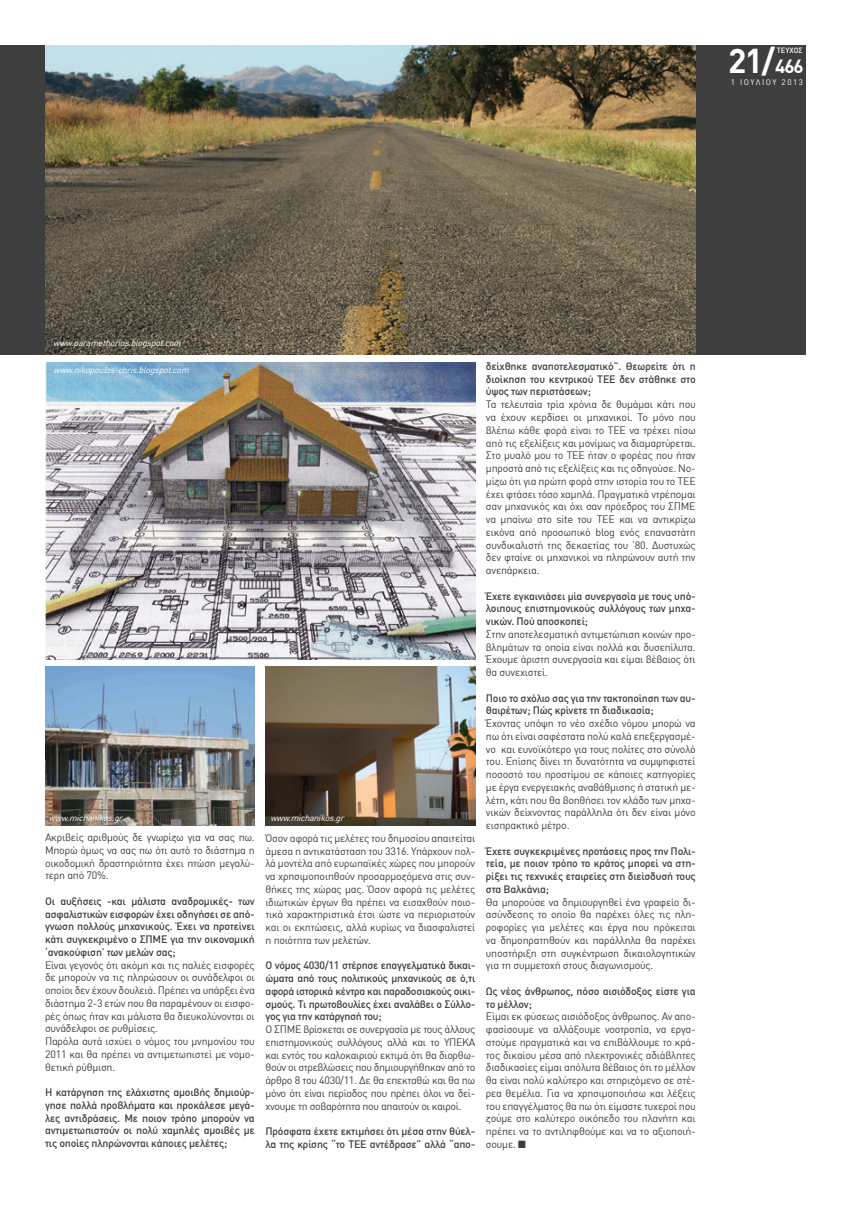
<style>
.page{position:relative;width:851px;height:1205px;background:#fff}
.page>*{position:absolute;margin:0;border:0;box-sizing:border-box;transform-origin:0 0}
.t1{font:700 33.75px "DIN Greek";color:#fff}
.t2{font:10.62px/12.8px "DIN Greek";letter-spacing:-.02em;color:#3e3e3f;text-align:justify}
.t3{font:500 10.62px/12.8px "DIN Greek";letter-spacing:-.02em;color:#3e3e3f;text-align:justify}
.t4{font:italic 8.75px "DIN Greek";color:#fff}
.t5{font:8px "DIN Greek";letter-spacing:.19em;color:#fff}
.t6{font:500 7.5px "DIN Greek";color:#fff}
.s1{font-size:18.75px}
</style>
<div class="page">
<div style="left:0;top:45px;width:805px;height:309px;background:#3e3e3f"></div>
<img style="left:45px;top:362px;width:430px;height:297px">
<img style="left:45px;top:45px;width:650px;height:309px">
<img style="left:45px;top:667px;width:210px;height:159px">
<img style="left:265px;top:667px;width:210px;height:159px">
<h1 class="t1" style="left:728px;top:41px;width:77px">21/<span class="s1">466</span></h1>
<p class="t6" style="left:776px;top:45px;width:27px">ΤΕΥΧΟΣ</p>
<p class="t5" style="left:730px;top:78px;width:74px">1 IOYΛIΟΥ 2013</p>
<p class="t4" style="left:53px;top:338px;width:132px">www.paramethorios.blogspot.com</p>
<p class="t4" style="left:54px;top:365px;width:139px">www.nikopoulos-chris.blogspot.com</p>
<p class="t4" style="left:49px;top:812px;width:78px">www.michanikos.gr</p>
<p class="t4" style="left:270px;top:812px;width:78px">www.michanikos.gr</p>
<p class="t2" style="left:45px;top:831px;width:211px">Ακριβείς αριθμούς δε γνωρίζω για να σας πω.<br>Μπορώ όμως να σας πω ότι αυτό το διάστημα η οικοδομική δραστηριότητα έχει πτώση μεγαλύ&shy;τερη από 70%.</p>
<p class="t3" style="left:45px;top:894px;width:211px">Οι αυξήσεις -και μάλιστα αναδρομικές- των ασφαλιστικών εισφορών έχει οδηγήσει σε από&shy;γνωση πολλούς μηχανικούς. Έχει να προτείνει κάτι συγκεκριμένο ο ΣΠΜΕ για την οικονομική ‘ανακούφιση’ των μελών σας;</p>
<p class="t2" style="left:45px;top:958px;width:211px;text-align:left">Είναι γεγονός ότι ακόμη και τις παλιές εισφορές δε μπορούν να τις πληρώσουν οι συνάδελφοι οι οποίοι δεν έχουν δουλειά. Πρέπει να υπάρξει ένα διάστημα 2-3 ετών που θα παραμένουν οι εισφο&shy;ρές όπως ήταν και μάλιστα θα διευκολύνονται οι συνάδελφοι σε ρυθμίσεις.<br>Παρόλα αυτά ισχύει ο νόμος του μνημονίου του 2011 και θα πρέπει να αντιμετωπιστεί με νομο&shy;θετική ρύθμιση.</p>
<p class="t3" style="left:45px;top:1086px;width:211px">Η κατάργηση της ελάχιστης αμοιβής δημιούρ&shy;γησε πολλά προβλήματα και προκάλεσε μεγά&shy;λες αντιδράσεις. Με ποιον τρόπο μπορούν να αντιμετωπιστούν οι πολύ χαμηλές αμοιβές με τις οποίες πληρώνονται κάποιες μελέτες;</p>
<p class="t2" style="left:265px;top:832px;width:211px">Όσον αφορά τις μελέτες του δημοσίου απαιτείται άμεσα η αντικατάσταση του 3316. Υπάρχουν πολ&shy;λά μοντέλα από ευρωπαϊκές χώρες που μπορούν να χρησιμοποιηθούν προσαρμοζόμενα στις συν&shy;θήκες της χώρας μας. Όσον αφορά τις μελέτες ιδιωτικών έργων θα πρέπει να εισαχθούν ποιο&shy;τικά χαρακτηριστικά έτσι ώστε να περιοριστούν και οι εκπτώσεις, αλλά κυρίως να διασφαλιστεί η ποιότητα των μελετών.</p>
<p class="t3" style="left:265px;top:959px;width:211px">Ο νόμος 4030/11 στέρησε επαγγελματικά δικαι&shy;ώματα από τους πολιτικούς μηχανικούς σε ό,τι αφορά ιστορικά κέντρα και παραδοσιακούς οικι&shy;σμούς. Τι πρωτοβουλίες έχει αναλάβει ο Σύλλο&shy;γος για την κατάργησή του;</p>
<p class="t2" style="left:265px;top:1023px;width:211px">Ο ΣΠΜΕ βρίσκεται σε συνεργασία με τους άλλους επιστημονικούς συλλόγους αλλά και το ΥΠΕΚΑ και εντός του καλοκαιριού εκτιμά ότι θα διορθω&shy;θούν οι στρεβλώσεις που δημιουργήθηκαν από το άρθρο 8 του 4030/11. Δε θα επεκταθώ και θα πω μόνο ότι είναι περίοδος που πρέπει όλοι να δεί&shy;χνουμε τη σοβαρότητα που απαιτούν οι καιροί.</p>
<p class="t3" style="left:265px;top:1125px;width:211px">Πρόσφατα έχετε εκτιμήσει ότι μέσα στην θύελ&shy;λα της κρίσης “το ΤΕΕ αντέδρασε” αλλά “απο-</p>
<p class="t3" style="left:486px;top:360px;width:211px">δείχθηκε αναποτελεσματικό”. Θεωρείτε ότι η διοίκηση του κεντρικού ΤΕΕ δεν στάθηκε στο ύψος των περιστάσεων;</p>
<p class="t2" style="left:486px;top:398px;width:211px">Τα τελευταία τρία χρόνια δε θυμάμαι κάτι που να έχουν κερδίσει οι μηχανικοί. Το μόνο που βλέπω κάθε φορά είναι το ΤΕΕ να τρέχει πίσω από τις εξελίξεις και μονίμως να διαμαρτύρεται.<br>Στο μυαλό μου το ΤΕΕ ήταν ο φορέας που ήταν μπροστά από τις εξελίξεις και τις οδηγούσε. Νο&shy;μίζω ότι για πρώτη φορά στην ιστορία του το ΤΕΕ έχει φτάσει τόσο χαμηλά. Πραγματικά ντρέπομαι σαν μηχανικός και όχι σαν πρόεδρος του ΣΠΜΕ να μπαίνω στο site του ΤΕΕ και να αντικρίζω εικόνα από προσωπικό blog ενός επαναστάτη συνδικαλιστή της δεκαετίας του ‘80. Δυστυχώς δεν φταίνε οι μηχανικοί να πληρώνουν αυτή την ανεπάρκεια.</p>
<p class="t3" style="left:486px;top:589px;width:211px">Έχετε εγκαινιάσει μία συνεργασία με τους υπό&shy;λοιπους επιστημονικούς συλλόγους των μηχα&shy;νικών. Πού αποσκοπεί;</p>
<p class="t2" style="left:486px;top:628px;width:211px">Στην αποτελεσματική αντιμετώπιση κοινών προ&shy;βλημάτων τα οποία είναι πολλά και δυσεπίλυτα.<br>Έχουμε άριστη συνεργασία και είμαι βέβαιος ότι θα συνεχιστεί.</p>
<p class="t3" style="left:486px;top:691px;width:211px">Ποιο το σχόλιο σας για την τακτοποίηση των αυ&shy;θαιρέτων; Πώς κρίνετε τη διαδικασία;</p>
<p class="t2" style="left:486px;top:717px;width:211px">Έχοντας υπόψη το νέο σχέδιο νόμου μπορώ να πω ότι είναι σαφέστατα πολύ καλά επεξεργασμέ&shy;νο και ευνοϊκότερο για τους πολίτες στο σύνολό του. Επίσης δίνει τη δυνατότητα να συμψηφιστεί ποσοστό του προστίμου σε κάποιες κατηγορίες με έργα ενεργειακής αναβάθμισης ή στατική με&shy;λέτη, κάτι που θα βοηθήσει τον κλάδο των μηχα&shy;νικών δείχνοντας παράλληλα ότι δεν είναι μόνο εισπρακτικό μέτρο.</p>
<p class="t3" style="left:486px;top:844px;width:211px">Έχετε συγκεκριμένες προτάσεις προς την Πολι&shy;τεία, με ποιον τρόπο το κράτος μπορεί να στη&shy;ρίξει τις τεχνικές εταιρείες στη διείσδυσή τους στα Βαλκάνια;</p>
<p class="t2" style="left:486px;top:895px;width:211px">Θα μπορούσε να δημιουργηθεί ένα γραφείο δι&shy;ασύνδεσης το οποίο θα παρέχει όλες τις πλη&shy;ροφορίες για μελέτες και έργα που πρόκειται να δημοπρατηθούν και παράλληλα θα παρέχει υποστήριξη στη συγκέντρωση δικαιολογητικών για τη συμμετοχή στους διαγωνισμούς.</p>
<p class="t3" style="left:486px;top:984px;width:211px">Ως νέος άνθρωπος, πόσο αισιόδοξος είστε για το μέλλον;</p>
<p class="t2" style="left:486px;top:1010px;width:211px">Είμαι εκ φύσεως αισιόδοξος άνθρωπος. Αν απο&shy;φασίσουμε να αλλάξουμε νοοτροπία, να εργα&shy;στούμε πραγματικά και να επιβάλλουμε το κρά&shy;τος δικαίου μέσα από ηλεκτρονικές αδιάβλητες διαδικασίες είμαι απόλυτα βέβαιος ότι το μέλλον θα είναι πολύ καλύτερο και στηριζόμενο σε στέ&shy;ρεα θεμέλια. Για να χρησιμοποιήσω και λέξεις του επαγγέλματος θα πω ότι είμαστε τυχεροί που ζούμε στο καλύτερο οικόπεδο του πλανήτη και πρέπει να το αντιληφθούμε και να το αξιοποιή&shy;σουμε. ■</p>
</div>
